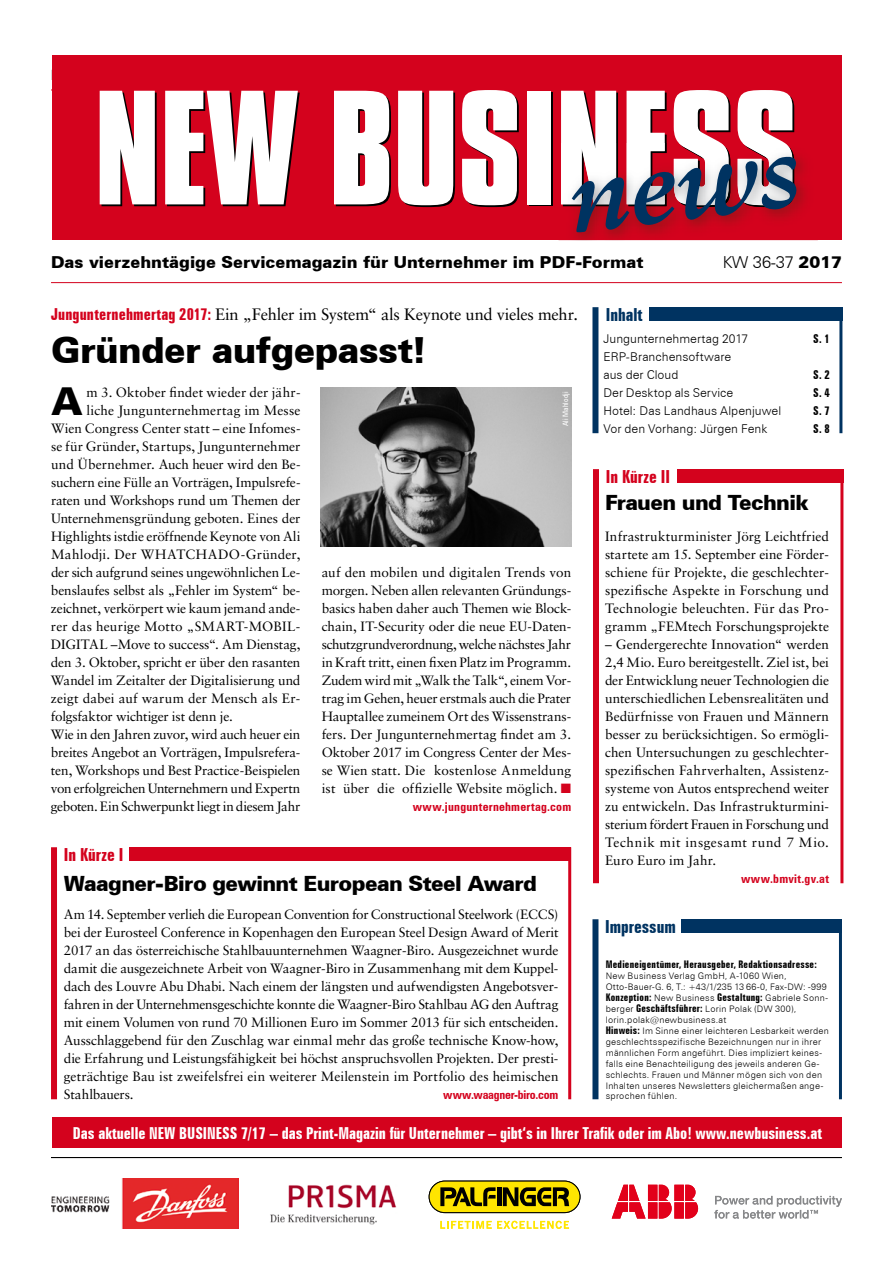
<style>
.page{position:relative;width:893px;height:1263px;background:#fff}
.page>*{position:absolute;margin:0;border:0;box-sizing:border-box;transform-origin:0 0}
.t1{font:900 38.55px "Zurich BT";color:#000}
.t2{font:900 36px "Zurich BT";letter-spacing:-.02em;color:#000}
.t3{font:900 21px "Zurich BT";letter-spacing:-.03em;color:#000}
.t4{font:700 extra-condensed 18px "Zurich BT";color:#d4021d}
.t5{font:700 extra-condensed 18px "Zurich BT";color:#003361}
.t6{font:700 extra-condensed 16.5px "Zurich BT";color:#fff}
.t7{font:16.5px "Sabon LT Std";letter-spacing:-.015em;color:#000}
.t8{font:900 16.5px "Zurich BT";color:#000}
.t9{font:300 16.5px "Zurich BT";color:#000}
.t10{font:13.5px/18px "Sabon LT Std";letter-spacing:-.005em;color:#000;text-align:justify}
.t11{font:13.5px "Sabon LT Std";letter-spacing:-.025em;color:#000}
.t12{font:13.5px "Sabon LT Std";letter-spacing:.02em;color:#000}
.t13{font:300 12.15px/18px "Zurich BT";letter-spacing:.005em;color:#000}
.t14{font:700 extra-condensed 12.15px "Zurich BT";color:#000}
.t15{font:700 condensed 12px "Zurich BT";letter-spacing:.015em;color:#d4021d}
.t16{font:700 condensed 12px "Zurich BT";letter-spacing:-.015em;color:#d4021d}
.t17{font:700 extra-condensed 10.5px "Zurich BT";letter-spacing:.025em;color:#000}
.t18{font:300 9px/10.9px "Zurich BT";letter-spacing:.03em;color:#000}
.t19{font:condensed 7.5px "Zurich BT";letter-spacing:.025em;color:#fff}
.s1{font-weight:900}
.s2{font-family:"Zurich BT";font-weight:700;font-stretch:extra-condensed;color:#d4021d}
.s3{color:#d4021d}
.s4{font-weight:700;font-stretch:extra-condensed;font-size:10.5px}
</style>
<div class="page">
<hr style="left:51px;top:90px;width:633px;height:1px;background:#d4021d">
<img style="left:270px;top:1184px;width:127px;height:41px">
<img style="left:51px;top:1178px;width:187px;height:51px">
<div style="left:52px;top:55px;width:790px;height:185px;background:#d4021d"></div>
<div style="left:529px;top:93px;width:23px;height:113px;background:#fff"></div>
<svg style="left:100px;top:91px;width:57px;height:115px"></svg>
<svg style="left:165px;top:91px;width:135px;height:115px"></svg>
<svg style="left:334px;top:91px;width:57px;height:115px"></svg>
<svg style="left:398px;top:91px;width:57px;height:116px"></svg>
<svg style="left:462px;top:90px;width:57px;height:117px"></svg>
<div style="left:527px;top:91px;width:24px;height:113px;background:#fff"></div>
<img style="left:574px;top:233px;width:88px;height:7px">
<svg style="left:561px;top:90px;width:245px;height:143px"></svg>
<hr style="left:51px;top:282px;width:791px;height:1px;background:#d4021d">
<hr style="left:51px;top:1157px;width:791px;height:1px;background:#000">
<svg style="left:714px;top:1196px;width:128px;height:22px"></svg>
<svg style="left:612px;top:1185px;width:86px;height:33px"></svg>
<svg style="left:429px;top:1180px;width:151px;height:33px"></svg>
<svg style="left:440px;top:1221px;width:129px;height:8px"></svg>
<div style="left:53px;top:1117px;width:789px;height:31px;background:#d4021d"></div>
<hr style="left:840px;top:469px;width:3px;height:414px;background:#d4021d">
<hr style="left:839px;top:919px;width:3px;height:180px;background:#003361">
<hr style="left:839px;top:307px;width:3px;height:126px;background:#003361">
<div style="left:51px;top:847px;width:6px;height:252px;background:#d4021d"></div>
<div style="left:129px;top:847px;width:442px;height:14px;background:#d4021d"></div>
<hr style="left:568px;top:847px;width:3px;height:252px;background:#d4021d">
<img style="left:321px;top:388px;width:250px;height:158px">
<div style="left:593px;top:469px;width:6px;height:414px;background:#d4021d"></div>
<div style="left:677px;top:469px;width:166px;height:14px;background:#d4021d"></div>
<div style="left:592px;top:919px;width:6px;height:180px;background:#003361"></div>
<div style="left:682px;top:919px;width:160px;height:14px;background:#003361"></div>
<div style="left:649px;top:307px;width:193px;height:14px;background:#003361"></div>
<div style="left:592px;top:307px;width:6px;height:126px;background:#003361"></div>
<p class="t8" style="left:51px;top:252px;width:594px">Das vierzehntägige Servicemagazin für Unternehmer im PDF-Format</p>
<p class="t9" style="left:723px;top:252px;width:121px">KW 36-37 <span class="s1">2017</span></p>
<p class="t7" style="left:51px;top:304px;width:528px"><span class="s2">Jungunternehmertag 2017:</span> Ein „Fehler im System“ als Keynote und vieles mehr.</p>
<h2 class="t2" style="left:51px;top:329px;width:377px">Gründer aufgepasst!</h2>
<h1 class="t1" style="left:51px;top:378px;width:33px">A</h1>
<p class="t10" style="left:87px;top:383px;width:215px">m 3. Oktober findet wieder der jähr-</p>
<p class="t10" style="left:87px;top:401px;width:215px">liche Jungunternehmertag im Messe</p>
<p class="t10" style="left:51px;top:419px;width:251px">Wien Congress Center statt – eine Infomes-</p>
<p class="t10" style="left:51px;top:437px;width:251px">se für Gründer, Startups, Jungunternehmer</p>
<p class="t10" style="left:51px;top:455px;width:251px">und Übernehmer. Auch heuer wird den Be-</p>
<p class="t10" style="left:51px;top:473px;width:251px">suchern eine Fülle an Vorträgen, Impulsrefe-</p>
<p class="t10" style="left:51px;top:491px;width:251px">raten und Workshops rund um Themen der</p>
<p class="t10" style="left:51px;top:509px;width:251px">Unternehmensgründung geboten. Eines der</p>
<p class="t10" style="left:51px;top:527px;width:251px">Highlights istdie eröffnende Keynote von Ali</p>
<p class="t12" style="left:51px;top:546px;width:251px">Mahlodji. Der WHATCHADO-Gründer,</p>
<p class="t10" style="left:51px;top:563px;width:251px">der sich aufgrund seines ungewöhnlichen Le-</p>
<p class="t10" style="left:51px;top:581px;width:251px">benslaufes selbst als „Fehler im System“ be-</p>
<p class="t10" style="left:51px;top:599px;width:251px">zeichnet, verkörpert wie kaum jemand ande-</p>
<p class="t10" style="left:51px;top:617px;width:251px">rer das heurige Motto „SMART-MOBIL-</p>
<p class="t10" style="left:51px;top:635px;width:251px">DIGITAL –Move to success“. Am Dienstag,</p>
<p class="t10" style="left:51px;top:653px;width:251px">den 3. Oktober, spricht er über den rasanten</p>
<p class="t10" style="left:51px;top:671px;width:251px">Wandel im Zeitalter der Digitalisierung und</p>
<p class="t10" style="left:51px;top:689px;width:251px">zeigt dabei auf warum der Mensch als Er-</p>
<p class="t10" style="left:51px;top:707px;width:184px">folgsfaktor wichtiger ist denn je.</p>
<p class="t10" style="left:51px;top:725px;width:251px">Wie in den Jahren zuvor, wird auch heuer ein</p>
<p class="t10" style="left:51px;top:743px;width:251px">breites Angebot an Vorträgen, Impulsrefera-</p>
<p class="t10" style="left:51px;top:761px;width:251px">ten, Workshops und Best Practice-Beispielen</p>
<p class="t11" style="left:51px;top:780px;width:251px">von erfolgreichen Unternehmern und Expertn</p>
<p class="t10" style="left:51px;top:797px;width:251px">geboten. Ein Schwerpunkt liegt in diesem Jahr</p>
<p class="t19" style="left:561px;top:426px;width:37px;rotate:-90deg">Ali Mahlodji</p>
<p class="t10" style="left:322px;top:563px;width:251px">auf den mobilen und digitalen Trends von morgen. Neben allen relevanten Gründungs&shy;basics haben daher auch Themen wie Block&shy;chain, IT-Security oder die neue EU-Daten&shy;schutzgrundverordnung, welche nächstes Jahr in Kraft tritt, einen fixen Platz im Programm.<br>Zudem wird mit „Walk the Talk“, einem Vor&shy;trag im Gehen, heuer erstmals auch die Prater Hauptallee zumeinem Ort des Wissenstrans&shy;fers. Der Jungunternehmertag findet am 3.<br>Oktober 2017 im Congress Center der Mes&shy;se Wien statt. Die kostenlose Anmeldung ist über die offizielle Website möglich. <span class="s3">■</span></p>
<p class="t15" style="left:413px;top:800px;width:160px">www.jungunternehmertag.com</p>
<h3 class="t4" style="left:64px;top:844px;width:61px">In Kürze I</h3>
<h3 class="t3" style="left:64px;top:871px;width:475px">Waagner-Biro gewinnt European Steel Award</h3>
<p class="t10" style="left:64px;top:905px;width:496px">Am 14. September verlieh die European Convention for Constructional Steelwork (ECCS) bei der Eurosteel Conference in Kopenhagen den European Steel Design Award of Merit 2017 an das österreichische Stahlbauunternehmen Waagner-Biro. Ausgezeichnet wurde damit die ausgezeichnete Arbeit von Waagner-Biro in Zusammenhang mit dem Kuppel&shy;dach des Louvre Abu Dhabi. Nach einem der längsten und aufwendigsten Angebotsver&shy;fahren in der Unternehmensgeschichte konnte die Waagner-Biro Stahlbau AG den Auftrag mit einem Volumen von rund 70 Millionen Euro im Sommer 2013 für sich entscheiden.<br>Ausschlaggebend für den Zuschlag war einmal mehr das große technische Know-how, die Erfahrung und Leistungsfähigkeit bei höchst anspruchsvollen Projekten. Der presti&shy;geträchtige Bau ist zweifelsfrei ein weiterer Meilenstein im Portfolio des heimischen Stahlbauers.</p>
<p class="t16" style="left:443px;top:1088px;width:117px">www.waagner-biro.com</p>
<h3 class="t5" style="left:606px;top:304px;width:38px">Inhalt</h3>
<p class="t13" style="left:603px;top:330px;width:146px">Jungunternehmertag 2017</p>
<p class="t14" style="left:813px;top:332px;width:18px">S. 1</p>
<p class="t13" style="left:603px;top:348px;width:129px">ERP-Branchensoftware aus der Cloud</p>
<p class="t14" style="left:813px;top:368px;width:18px">S. 2</p>
<p class="t13" style="left:603px;top:384px;width:131px">Der Desktop als Service</p>
<p class="t14" style="left:813px;top:386px;width:18px">S. 4</p>
<p class="t13" style="left:603px;top:402px;width:179px">Hotel: Das Landhaus Alpenjuwel</p>
<p class="t14" style="left:813px;top:404px;width:18px">S. 7</p>
<p class="t13" style="left:603px;top:420px;width:165px">Vor den Vorhang: Jürgen Fenk</p>
<p class="t14" style="left:813px;top:422px;width:18px">S. 8</p>
<h3 class="t4" style="left:606px;top:466px;width:66px">In Kürze II</h3>
<h3 class="t3" style="left:605px;top:489px;width:205px">Frauen und Technik</h3>
<p class="t10" style="left:605px;top:527px;width:225px">Infrastrukturminister Jörg Leichtfried startete am 15. September eine Förder&shy;schiene für Projekte, die geschlechter&shy;spezifische Aspekte in Forschung und Technologie beleuchten. Für das Pro&shy;gramm „FEMtech Forschungsprojekte</p>
<p class="t10" style="left:605px;top:635px;width:225px">– Gendergerechte Innovation“ werden 2,4 Mio. Euro bereitgestellt. Ziel ist, bei der Entwicklung neuer Technologien die unterschiedlichen Lebensrealitäten und Bedürfnisse von Frauen und Männern besser zu berücksichtigen. So ermögli&shy;chen Untersuchungen zu geschlechter&shy;spezifischen Fahrverhalten, Assistenz&shy;systeme von Autos entsprechend weiter zu entwickeln. Das Infrastrukturmini&shy;sterium fördert Frauen in Forschung und Technik mit insgesamt rund 7 Mio.<br>Euro Euro im Jahr.</p>
<p class="t15" style="left:741px;top:872px;width:89px">www.bmvit.gv.at</p>
<h3 class="t5" style="left:605px;top:916px;width:72px">Impressum</h3>
<p class="t17" style="left:606px;top:958px;width:213px">Medieneigentümer, Herausgeber, Redaktionsadresse:</p>
<p class="t18" style="left:606px;top:970px;width:225px">New Business Verlag GmbH, A-1060 Wien, Otto-Bauer-G. 6, T.: +43/1/235 13 66-0, Fax-DW: -999<br><span class="s4">Konzeption:</span> New Business <span class="s4">Gestaltung:</span> Gabriele Sonn&shy;berger <span class="s4">Geschäftsführer:</span> Lorin Polak (DW 300), lorin.polak@newbusiness.at<br><span class="s4">Hinweis:</span> Im Sinne einer leichteren Lesbarkeit werden geschlechtsspezifische Bezeichnungen nur in ihrer männlichen Form angeführt. Dies impliziert keines&shy;falls eine Benachteiligung des jeweils anderen Ge&shy;schlechts. Frauen und Männer mögen sich von den Inhalten unseres Newsletters gleichermaßen ange&shy;sprochen fühlen.</p>
<p class="t6" style="left:73px;top:1123px;width:751px">Das aktuelle NEW BUSINESS 7/17 – das Print-Magazin für Unternehmer – gibt‘s in Ihrer Trafik oder im Abo! www.newbusiness.at</p>
</div>
